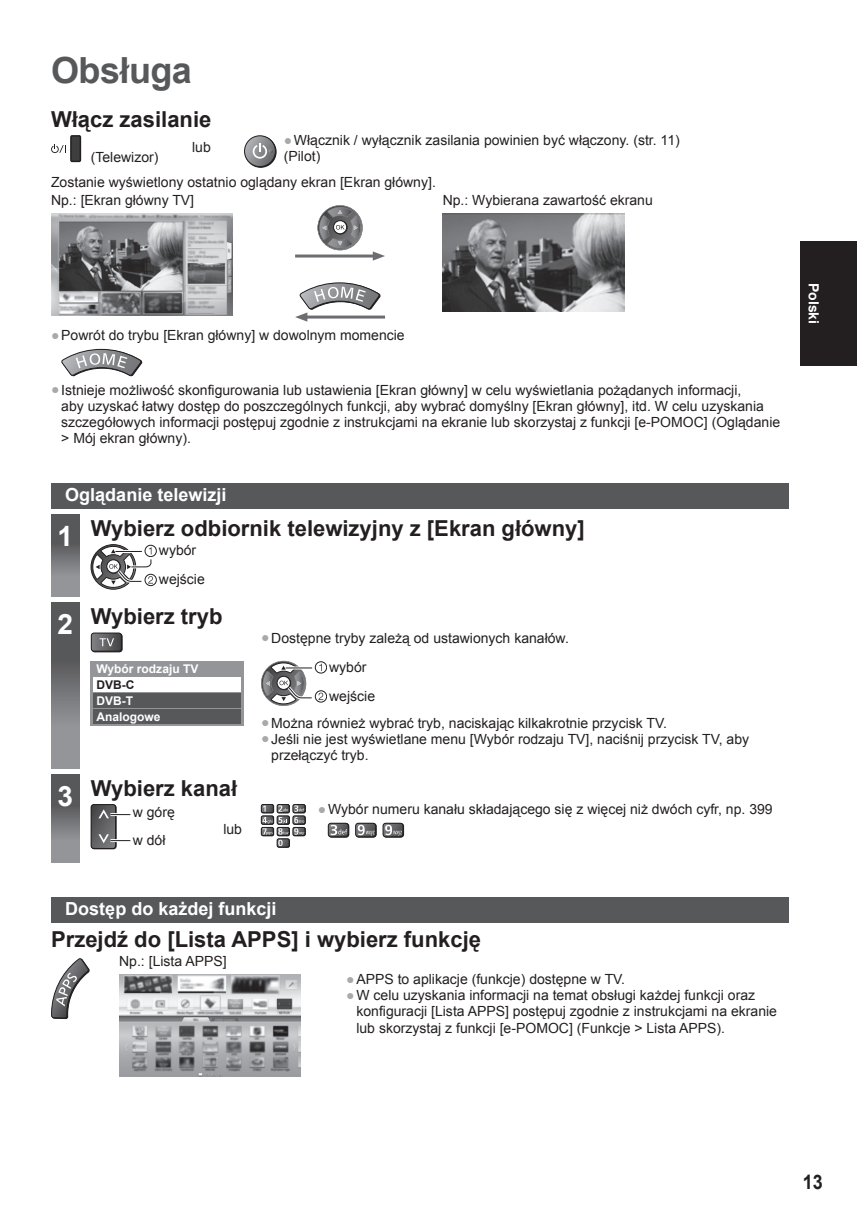
<style>
.page{position:relative;width:857px;height:1225px;background:#fff}
.page>*{position:absolute;margin:0;border:0;box-sizing:border-box;transform-origin:0 0}
.t1{font:700 36px "Arial";letter-spacing:-.015em;color:#57585a}
.t2{font:700 22px "Arial";color:#231f20}
.t3{font:700 20px "Arial";color:#231f20;scale:.9 1}
.t4{font:700 18px "Arial";color:#fff}
.t5{font:14px/16px "Arial";color:#231f20}
.t6{font:700 14px "Arial";color:#fff}
.t7{font:700 12px/15.8px "Arial";color:#fff}
.t8{font:700 12px "Arial";color:#231f20}
.s1{color:#a8a9ad}
.s2{font-size:28px;color:#fff}
</style>
<div class="page">
<div style="left:799px;top:241px;width:57px;height:125px;background:#231f20"></div>
<div style="left:71px;top:136px;width:9px;height:25px;background:#3e3e3f"></div>
<div style="left:70px;top:135px;width:11px;height:27px;border:2px solid #231f20"></div>
<svg style="left:51px;top:145px;width:15px;height:8px"></svg>
<svg style="left:245px;top:136px;width:31px;height:31px"></svg>
<div style="left:245px;top:136px;width:31px;height:32px;border:1px solid #231f20;border-radius:50%"></div>
<svg style="left:244px;top:136px;width:31px;height:31px"></svg>
<div style="left:244px;top:135px;width:32px;height:32px;border:1px solid #231f20;border-radius:50%"></div>
<svg style="left:252px;top:143px;width:21px;height:16px"></svg>
<img style="left:51px;top:214px;width:181px;height:102px">
<hr style="left:295px;top:254px;width:79px;height:3px;background:#6c6d70">
<svg style="left:372px;top:251px;width:13px;height:10px"></svg>
<svg style="left:317px;top:205px;width:45px;height:45px"></svg>
<img style="left:442px;top:214px;width:182px;height:98px">
<hr style="left:305px;top:315px;width:80px;height:3px;background:#6c6d70">
<svg style="left:295px;top:282px;width:86px;height:40px"></svg>
<svg style="left:61px;top:348px;width:82px;height:29px"></svg>
<div style="left:51px;top:483px;width:737px;height:25px;background:#57585a"></div>
<svg style="left:51px;top:514px;width:28px;height:82px;background:#717375"></svg>
<div style="left:145px;top:545px;width:12px;height:12px;border:1px solid #231f20;border-radius:50%"></div>
<div style="left:145px;top:574px;width:12px;height:12px;border:1px solid #231f20;border-radius:50%"></div>
<svg style="left:91px;top:545px;width:63px;height:43px"></svg>
<svg style="left:51px;top:602px;width:28px;height:166px;background:#727376"></svg>
<div style="left:91px;top:633px;width:32px;height:19px;border:1px solid #231f20;border-radius:3px"></div>
<div style="left:91px;top:633px;width:30px;height:18px;background:linear-gradient(to right,#828387,#474749);border-radius:3px"></div>
<div style="left:91px;top:632px;width:31px;height:19px;border:1px solid #231f20;border-radius:3px"></div>
<svg style="left:99px;top:638px;width:15px;height:8px"></svg>
<div style="left:91px;top:661px;width:153px;height:64px;background:#939598"></div>
<div style="left:94px;top:678px;width:147px;height:14px;background:#fff"></div>
<div style="left:94px;top:694px;width:147px;height:14px;background:#57585a"></div>
<div style="left:94px;top:709px;width:147px;height:15px;background:#57585a"></div>
<div style="left:315px;top:661px;width:12px;height:12px;border:1px solid #231f20;border-radius:50%"></div>
<div style="left:315px;top:690px;width:12px;height:12px;border:1px solid #231f20;border-radius:50%"></div>
<svg style="left:261px;top:661px;width:62px;height:45px"></svg>
<svg style="left:51px;top:774px;width:28px;height:88px;background:#717375"></svg>
<div style="left:91px;top:804px;width:25px;height:45px;border:1px solid #231f20;border-radius:3px"></div>
<svg style="left:91px;top:804px;width:24px;height:44px"></svg>
<div style="left:91px;top:804px;width:25px;height:44px;border:1px solid #231f20;border-radius:3px"></div>
<svg style="left:98px;top:809px;width:32px;height:9px"></svg>
<svg style="left:98px;top:834px;width:32px;height:9px"></svg>
<svg style="left:261px;top:804px;width:44px;height:43px"></svg>
<div style="left:328px;top:823px;width:21px;height:14px;border:1px solid #231f20;border-radius:3px"></div>
<div style="left:328px;top:823px;width:20px;height:14px;border:1px solid #231f20;border-radius:3px"></div>
<svg style="left:330px;top:825px;width:17px;height:10px"></svg>
<div style="left:356px;top:823px;width:20px;height:14px;border:1px solid #231f20;border-radius:3px"></div>
<div style="left:355px;top:823px;width:20px;height:14px;border:1px solid #231f20;border-radius:3px"></div>
<svg style="left:357px;top:824px;width:17px;height:12px"></svg>
<div style="left:383px;top:823px;width:20px;height:14px;background:#78797c;border-radius:3px"></div>
<div style="left:382px;top:823px;width:21px;height:14px;border:1px solid #231f20;border-radius:3px"></div>
<svg style="left:385px;top:824px;width:16px;height:12px"></svg>
<div style="left:51px;top:896px;width:737px;height:26px;background:#57585a"></div>
<svg style="left:51px;top:958px;width:38px;height:61px"></svg>
<img style="left:119px;top:974px;width:181px;height:102px">
<h1 class="t1" style="left:51px;top:50px;width:142px">Obsługa</h1>
<h2 class="t2" style="left:51px;top:107px;width:162px">Włącz zasilanie</h2>
<p class="t5" style="left:91px;top:149px;width:69px">(Telewizor)</p>
<p class="t5" style="left:192px;top:139px;width:20px">lub</p>
<p class="t5" style="left:283px;top:132px;width:397px"><span class="s1">●</span>Włącznik / wyłącznik zasilania powinien być włączony. (str. 11) (Pilot)</p>
<p class="t5" style="left:51px;top:172px;width:386px;line-height:18.6px">Zostanie wyświetlony ostatnio oglądany ekran [Ekran główny].<br>Np.: [Ekran główny TV]</p>
<p class="t5" style="left:442px;top:192px;width:211px">Np.: Wybierana zawartość ekranu</p>
<p class="t5" style="left:51px;top:327px;width:355px"><span class="s1">●</span>Powrót do trybu [Ekran główny] w dowolnym momencie</p>
<p class="t5" style="left:61px;top:382px;width:720px;text-indent:-10px"><span class="s1">●</span>Istnieje możliwość skonfigurowania lub ustawienia [Ekran główny] w celu wyświetlania pożądanych informacji,<br>aby uzyskać łatwy dostęp do poszczególnych funkcji, aby wybrać domyślny [Ekran główny], itd. W celu uzyskania szczegółowych informacji postępuj zgodnie z instrukcjami na ekranie lub skorzystaj z funkcji [e-POMOC] (Oglądanie &gt; Mój ekran główny).</p>
<p class="t4" style="left:65px;top:485px;width:163px">Oglądanie telewizji</p>
<h2 class="t2" style="left:57px;top:516px;width:528px"><span class="s2">1</span> Wybierz odbiornik telewizyjny z [Ekran główny]</h2>
<p class="t5" style="left:159px;top:536px;width:47px;line-height:29px">wybór wejście</p>
<h2 class="t2" style="left:57px;top:604px;width:166px"><span class="s2">2</span> Wybierz tryb</h2>
<p class="t5" style="left:261px;top:630px;width:309px"><span class="s1">●</span>Dostępne tryby zależą od ustawionych kanałów.</p>
<p class="t7" style="left:96px;top:661px;width:103px">Wybór rodzaju TV</p>
<p class="t8" style="left:96px;top:678px;width:39px">DVB-C</p>
<p class="t7" style="left:96px;top:692px;width:66px">DVB-T<br>Analogowe</p>
<p class="t5" style="left:329px;top:652px;width:47px;line-height:29px">wybór wejście</p>
<p class="t5" style="left:261px;top:715px;width:407px"><span class="s1">●</span>Można również wybrać tryb, naciskając kilkakrotnie przycisk TV.</p>
<p class="t5" style="left:271px;top:731px;width:479px;text-indent:-10px"><span class="s1">●</span>Jeśli nie jest wyświetlane menu [Wybór rodzaju TV], naciśnij przycisk TV, aby przełączyć tryb.</p>
<h2 class="t2" style="left:57px;top:776px;width:181px"><span class="s2">3</span> Wybierz kanał</h2>
<p class="t5" style="left:133px;top:798px;width:44px;line-height:27.4px">w górę w dół</p>
<p class="t5" style="left:223px;top:821px;width:20px">lub</p>
<p class="t5" style="left:317px;top:801px;width:456px"><span class="s1">●</span>Wybór numeru kanału składającego się z więcej niż dwóch cyfr, np. 399</p>
<p class="t4" style="left:65px;top:899px;width:213px">Dostęp do każdej funkcji</p>
<h2 class="t2" style="left:51px;top:927px;width:431px">Przejdź do [Lista APPS] i wybierz funkcję</h2>
<p class="t5" style="left:119px;top:952px;width:109px">Np.: [Lista APPS]</p>
<p class="t5" style="left:346px;top:971px;width:280px"><span class="s1">●</span>APPS to aplikacje (funkcje) dostępne w TV.</p>
<p class="t5" style="left:356px;top:987px;width:422px;text-indent:-10px"><span class="s1">●</span>W celu uzyskania informacji na temat obsługi każdej funkcji oraz konfiguracji [Lista APPS] postępuj zgodnie z instrukcjami na ekranie lub skorzystaj z funkcji [e-POMOC] (Funkcje &gt; Lista APPS).</p>
<p class="t6" style="left:821px;top:283px;width:43px;rotate:90deg">Polski</p>
<h3 class="t3" style="left:802px;top:1170px;width:24px">13</h3>
</div>
